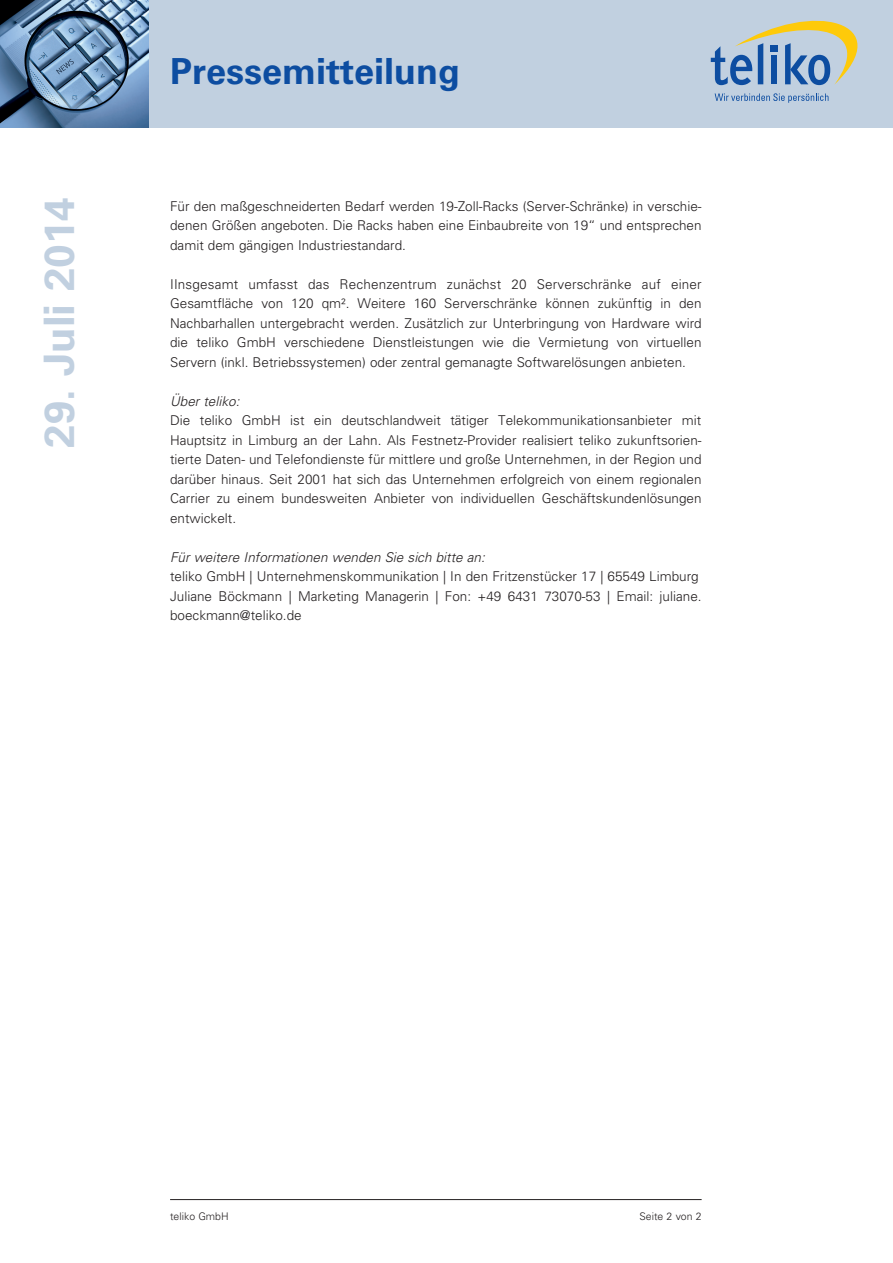
<style>
.page{position:relative;width:893px;height:1263px;background:#fff}
.page>*{position:absolute;margin:0;border:0;box-sizing:border-box;transform-origin:0 0}
.t1{font:700 42px "Univers";color:#c1d0e0}
.t2{font:700 36px "Univers";color:#0d4da1}
.Head_Copy_2{font:300 13.5px/19.5px "Univers";color:#231f20;text-align:justify}
.Head_Copy_2-2{font:italic 300 13.5px "Univers";color:#231f20}
.t3{font:300 10.5px "Univers";color:#231f20}
</style>
<div class="page">
<div style="left:115px;top:0;width:778px;height:128px;background:#c1d0e0"></div>
<img style="left:0;top:0;width:149px;height:128px">
<svg style="left:715px;top:93px;width:113px;height:10px"></svg>
<svg style="left:711px;top:20px;width:147px;height:65px"></svg>
<hr style="left:170px;top:1199px;width:532px;height:1px;background:#231f20">
<h1 class="t1" style="left:35px;top:448px;width:251px;rotate:-90deg">29. Juli 2014</h1>
<h2 class="t2" style="left:170px;top:51px;width:292px">Pressemitteilung</h2>
<p class="Head_Copy_2" style="left:170px;top:196px;width:533px">Für den maßgeschneiderten Bedarf werden 19-Zoll-Racks (Server-Schränke) in verschie&shy;denen Größen angeboten. Die Racks haben eine Einbaubreite von 19“ und entsprechen damit dem gängigen Industriestandard.</p>
<p class="Head_Copy_2" style="left:170px;top:274px;width:533px">IInsgesamt umfasst das Rechenzentrum zunächst 20 Serverschränke auf einer Gesamtfläche von 120 qm². Weitere 160 Serverschränke können zukünftig in den Nachbarhallen untergebracht werden. Zusätzlich zur Unterbringung von Hardware wird die teliko GmbH verschiedene Dienstleistungen wie die Vermietung von virtuellen Servern (inkl. Betriebssystemen) oder zentral gemanagte Softwarelösungen anbieten.</p>
<p class="Head_Copy_2-2" style="left:170px;top:393px;width:71px">Über teliko:</p>
<p class="Head_Copy_2" style="left:170px;top:411px;width:533px">Die teliko GmbH ist ein deutschlandweit tätiger Telekommunikationsanbieter mit Hauptsitz in Limburg an der Lahn. Als Festnetz-Provider realisiert teliko zukunftsorien&shy;tierte Daten- und Telefondienste für mittlere und große Unternehmen, in der Region und darüber hinaus. Seit 2001 hat sich das Unternehmen erfolgreich von einem regionalen Carrier zu einem bundesweiten Anbieter von individuellen Geschäftskundenlösungen entwickelt.</p>
<p class="Head_Copy_2-2" style="left:170px;top:549px;width:316px">Für weitere Informationen wenden Sie sich bitte an:</p>
<p class="Head_Copy_2" style="left:170px;top:567px;width:530px">teliko GmbH | Unternehmenskommunikation | In den Fritzenstücker 17 | 65549 Limburg</p>
<p class="Head_Copy_2" style="left:170px;top:586px;width:533px">Juliane Böckmann | Marketing Managerin | Fon: +49 6431 73070-53 | Email: juliane. boeckmann@teliko.de</p>
<p class="t3" style="left:170px;top:1210px;width:60px">teliko GmbH</p>
<p class="t3" style="left:639px;top:1210px;width:64px">Seite 2 von 2</p>
</div>
